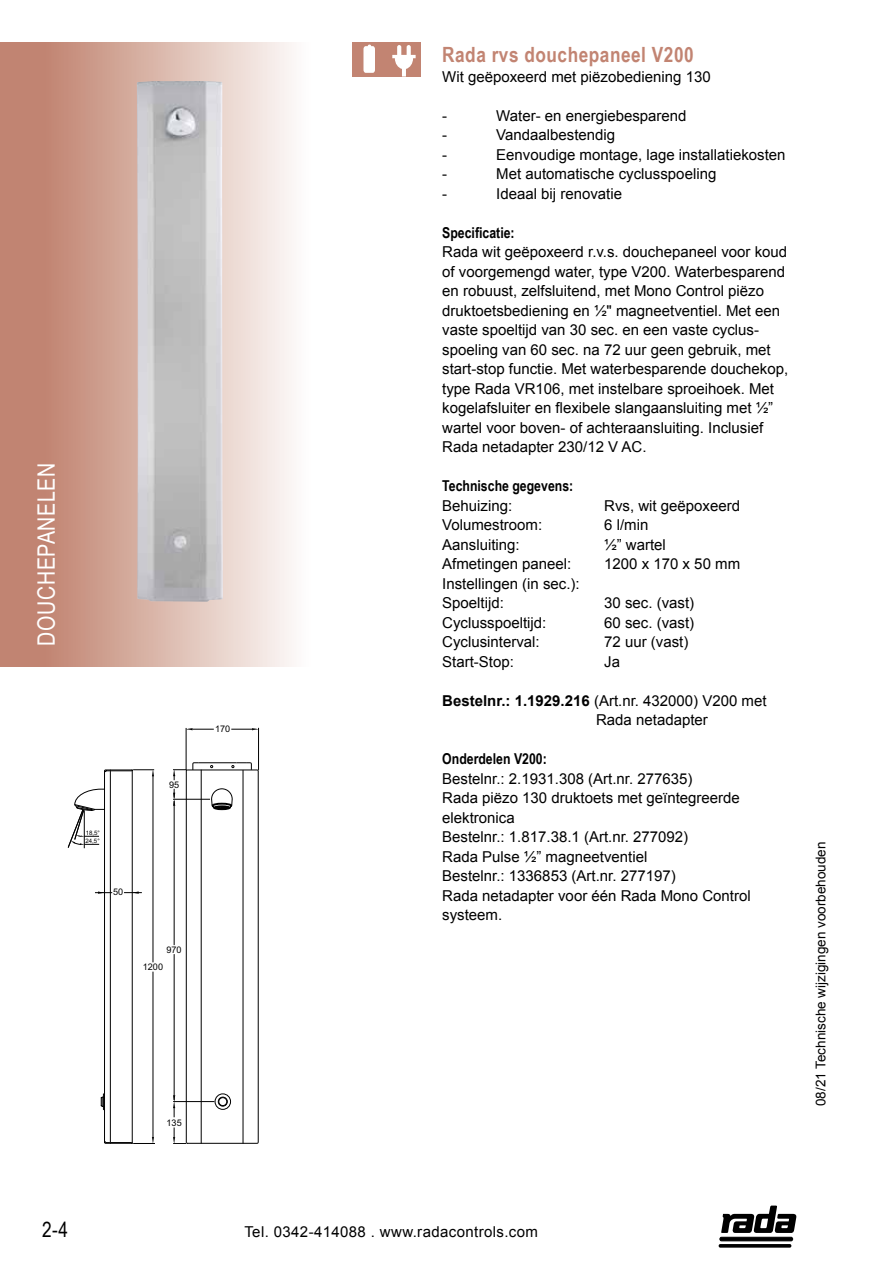
<style>
.page{position:relative;width:893px;height:1263px;background:#fff}
.page>*{position:absolute;margin:0;border:0;box-sizing:border-box;transform-origin:0 0}
.t1{font:24px "Arial Narrow";letter-spacing:.025em;color:#fff}
.t2{font:700 21px "Arial Narrow";letter-spacing:.025em;color:#c28472}
.t3{font:21px "Arial Narrow";color:#000}
.t4{font:15px/19.5px "Arial";color:#000}
.t5{font:700 15px "Arial Narrow";color:#000}
.t6{font:15px "Arial";letter-spacing:.025em;color:#000}
.t7{font:13.5px "Arial";color:#000}
.t8{font:9.15px "Arial";color:#000}
.t9{font:6.15px/8.2px "Arial";color:#000}
.s1{font-weight:700}
</style>
<div class="page">
<svg style="left:0;top:43px;width:387px;height:623px"></svg>
<div style="left:720px;top:1237px;width:73px;height:4px;background:#080808;border:1px solid #000;border-radius:2px"></div>
<hr style="left:719px;top:1244px;width:72px;height:3px;background:#000;border-radius:2px">
<svg style="left:721px;top:1205px;width:75px;height:28px"></svg>
<div style="left:387px;top:43px;width:34px;height:34px;background:#c28472"></div>
<svg style="left:392px;top:45px;width:24px;height:32px"></svg>
<img style="left:137px;top:81px;width:86px;height:521px">
<hr style="left:258px;top:728px;width:1px;height:42px;background:#000">
<hr style="left:186px;top:728px;width:1px;height:42px;background:#000">
<svg style="left:186px;top:728px;width:28px;height:2px"></svg>
<svg style="left:231px;top:728px;width:27px;height:2px"></svg>
<svg style="left:68px;top:769px;width:87px;height:375px"></svg>
<svg style="left:173px;top:762px;width:86px;height:382px"></svg>
<div style="left:352px;top:43px;width:34px;height:34px;background:#c28472"></div>
<svg style="left:363px;top:45px;width:12px;height:28px"></svg>
<h1 class="t1" style="left:29px;top:646px;width:184px;rotate:-90deg">DOUCHEPANELEN</h1>
<p class="t9" style="left:86px;top:829px;width:16px">18,5°<br>24,5°</p>
<p class="t8" style="left:113px;top:886px;width:12px">50</p>
<p class="t8" style="left:169px;top:778px;width:12px">95</p>
<p class="t8" style="left:166px;top:943px;width:17px">970</p>
<p class="t8" style="left:143px;top:961px;width:22px">1200</p>
<p class="t8" style="left:215px;top:722px;width:17px">170</p>
<p class="t8" style="left:167px;top:1117px;width:17px">135</p>
<h2 class="t2" style="left:442px;top:39px;width:253px">Rada rvs douchepaneel V200</h2>
<p class="t4" style="left:442px;top:66px;width:270px">Wit geëpoxeerd met piëzobediening 130</p>
<p class="t4" style="left:442px;top:105px;width:6px">-</p>
<p class="t4" style="left:496px;top:105px;width:192px">Water- en energiebesparend</p>
<p class="t4" style="left:442px;top:125px;width:6px">-</p>
<p class="t4" style="left:496px;top:125px;width:120px">Vandaalbestendig</p>
<p class="t4" style="left:442px;top:144px;width:6px">-</p>
<p class="t4" style="left:496px;top:144px;width:291px">Eenvoudige montage, lage installatiekosten</p>
<p class="t4" style="left:442px;top:164px;width:6px">-</p>
<p class="t4" style="left:496px;top:164px;width:222px">Met automatische cyclusspoeling</p>
<p class="t4" style="left:442px;top:183px;width:6px">-</p>
<p class="t4" style="left:496px;top:183px;width:127px">Ideaal bij renovatie</p>
<p class="t5" style="left:442px;top:221px;width:74px">Specificatie:</p>
<p class="t4" style="left:442px;top:242px;width:348px">Rada wit geëpoxeerd r.v.s. douchepaneel voor koud of voorgemengd water, type V200. Waterbesparend en robuust, zelfsluitend, met Mono Control piëzo druktoetsbediening en ½" magneetventiel. Met een vaste spoeltijd van 30 sec. en een vaste cyclus&shy;spoeling van 60 sec. na 72 uur geen gebruik, met start-stop functie. Met waterbesparende douchekop, type Rada VR106, met instelbare sproeihoek. Met kogelafsluiter en flexibele slangaansluiting met ½” wartel voor boven- of achteraansluiting. Inclusief Rada netadapter 230/12 V AC.</p>
<p class="t5" style="left:442px;top:474px;width:133px">Technische gegevens:</p>
<p class="t4" style="left:442px;top:495px;width:72px">Behuizing:</p>
<p class="t4" style="left:604px;top:495px;width:137px">Rvs, wit geëpoxeerd</p>
<p class="t4" style="left:442px;top:515px;width:102px">Volumestroom:</p>
<p class="t4" style="left:604px;top:515px;width:46px">6 l/min</p>
<p class="t4" style="left:442px;top:534px;width:79px">Aansluiting:</p>
<p class="t4" style="left:604px;top:534px;width:63px">½” wartel</p>
<p class="t4" style="left:442px;top:554px;width:131px">Afmetingen paneel:</p>
<p class="t4" style="left:604px;top:554px;width:137px">1200 x 170 x 50 mm</p>
<p class="t4" style="left:442px;top:573px;width:139px">Instellingen (in sec.):<br>Spoeltijd:</p>
<p class="t4" style="left:604px;top:593px;width:92px">30 sec. (vast)</p>
<p class="t4" style="left:442px;top:612px;width:106px">Cyclusspoeltijd:</p>
<p class="t4" style="left:604px;top:612px;width:92px">60 sec. (vast)</p>
<p class="t4" style="left:442px;top:632px;width:99px">Cyclusinterval:</p>
<p class="t4" style="left:604px;top:632px;width:86px">72 uur (vast)</p>
<p class="t4" style="left:442px;top:651px;width:73px">Start-Stop:</p>
<p class="t4" style="left:604px;top:651px;width:17px">Ja</p>
<p class="t4" style="left:596px;top:690px;width:172px;text-indent:-154px"><span class="s1">Bestelnr.: 1.1929.216</span> (Art.nr. 432000) V200 met<br>Rada netadapter</p>
<p class="t5" style="left:442px;top:747px;width:106px">Onderdelen V200:</p>
<p class="t4" style="left:442px;top:768px;width:310px">Bestelnr.: 2.1931.308 (Art.nr. 277635)<br>Rada piëzo 130 druktoets met geïntegreerde elektronica<br>Bestelnr.: 1.817.38.1 (Art.nr. 277092)<br>Rada Pulse ½” magneetventiel<br>Bestelnr.: 1336853 (Art.nr. 277197)<br>Rada netadapter voor één Rada Mono Control systeem.</p>
<p class="t7" style="left:812px;top:1106px;width:266px;rotate:-90deg">08/21 Technische wijzigingen voorbehouden</p>
<h2 class="t3" style="left:42px;top:1215px;width:27px">2-4</h2>
<p class="t6" style="left:244px;top:1222px;width:295px">Tel. 0342-414088 . www.radacontrols.com</p>
</div>
